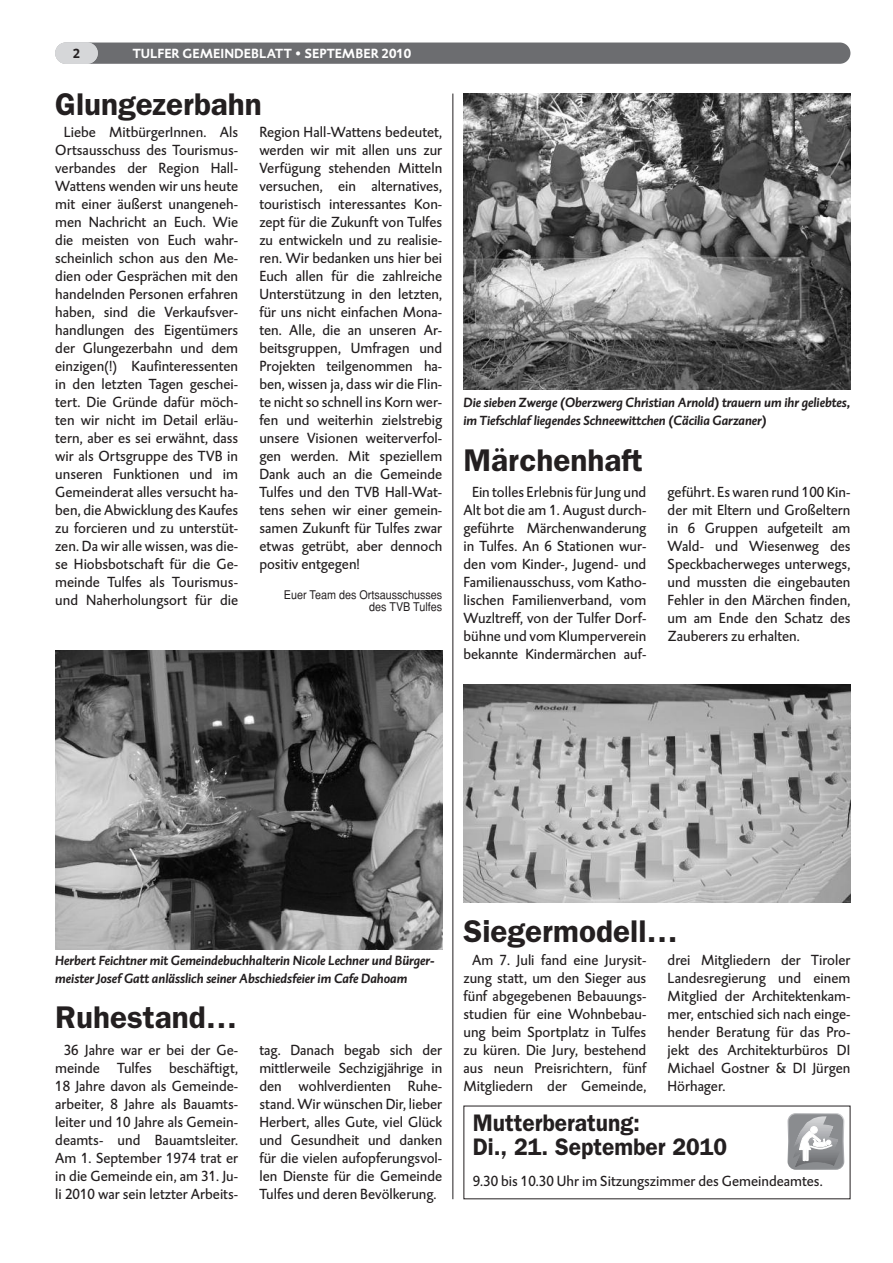
<style>
.page{position:relative;width:893px;height:1263px;background:#fff}
.page>*{position:absolute;margin:0;border:0;box-sizing:border-box;transform-origin:0 0}
.t1{font:600 31.5px "Franklin Gothic";color:#231f20}
.t2{font:600 24px/24px "Franklin Gothic";color:#231f20;scale:.95 1}
.t3{font:15px/18px "DTL Caspari T";color:#231f20;text-align:center}
.t4{font:italic 700 13.5px/18px "DTL Caspari T";color:#231f20}
.t5{font:700 13.5px "DTL Caspari T";color:#fff}
.t6{font:700 13.5px "DTL Caspari T";color:#231f20}
.t7{font:12px/12px "Helvetica";color:#231f20;text-align:right;scale:.9 1}
</style>
<div class="page">
<div style="left:55px;top:43px;width:795px;height:21px;background:#6c6d70;border-radius:11px"></div>
<div style="left:55px;top:43px;width:43px;height:21px;background:#d6d7d9;border-radius:11px"></div>
<img style="left:787px;top:1113px;width:57px;height:57px;border-radius:8px">
<svg style="left:789px;top:1114px;width:54px;height:54px;background:#a2a4a6"></svg>
<img style="left:463px;top:685px;width:387px;height:217px">
<img style="left:55px;top:651px;width:387px;height:298px">
<img style="left:463px;top:94px;width:387px;height:296px">
<hr style="left:452px;top:94px;width:1px;height:1105px;background:#231f20">
<p class="t6" style="left:73px;top:46px;width:9px">2</p>
<p class="t5" style="left:133px;top:45px;width:280px">TULFER GEMEINDEBLATT • SEPTEMBER 2010</p>
<h1 class="t1" style="left:55px;top:86px;width:208px">Glungezerbahn</h1>
<p class="t3" style="left:55px;top:123px;width:184px">Liebe MitbürgerInnen. Als<br>Ortsausschuss des Tourismus&shy;verbandes der Region Hall-<br>Wattens wenden wir uns heute mit einer äußerst unangeneh&shy;men Nachricht an Euch. Wie die meisten von Euch wahr&shy;scheinlich schon aus den Me&shy;dien oder Gesprächen mit den handelnden Personen erfahren haben, sind die Verkaufsver&shy;handlungen des Eigentümers der Glungezerbahn und dem einzigen(!) Kaufinteressenten in den letzten Tagen geschei&shy;tert. Die Gründe dafür möch&shy;ten wir nicht im Detail erläu&shy;tern, aber es sei erwähnt, dass wir als Ortsgruppe des TVB in unseren Funktionen und im<br>Gemeinderat alles versucht ha&shy;ben, die Abwicklung des Kaufes zu forcieren und zu unterstüt&shy;zen. Da wir alle wissen, was die&shy;se Hiobsbotschaft für die Ge&shy;meinde Tulfes als Tourismus&shy;und Naherholungsort für die</p>
<p class="t3" style="left:259px;top:123px;width:184px;text-align:justify">Region Hall-Wattens bedeutet, werden wir mit allen uns zur Verfügung stehenden Mitteln versuchen, ein alternatives, touristisch interessantes Kon&shy;zept für die Zukunft von Tulfes zu entwickeln und zu realisie&shy;ren. Wir bedanken uns hier bei Euch allen für die zahlreiche Unterstützung in den letzten, für uns nicht einfachen Mona&shy;ten. Alle, die an unseren Ar&shy;beitsgruppen, Umfragen und Projekten teilgenommen ha&shy;ben, wissen ja, dass wir die Flin&shy;te nicht so schnell ins Korn wer&shy;fen und weiterhin zielstrebig unsere Visionen weiterverfol&shy;gen werden. Mit speziellem Dank auch an die Gemeinde Tulfes und den TVB Hall-Wat&shy;tens sehen wir einer gemein&shy;samen Zukunft für Tulfes zwar etwas getrübt, aber dennoch positiv entgegen!</p>
<p class="t7" style="left:284px;top:589px;width:177px">Euer Team des Ortsausschusses des TVB Tulfes</p>
<p class="t4" style="left:463px;top:393px;width:388px">Die sieben Zwerge (Oberzwerg Christian Arnold) trauern um ihr geliebtes, im Tiefschlaf liegendes Schneewittchen (Cäcilia Garzaner)</p>
<h1 class="t1" style="left:463px;top:441px;width:181px">Märchenhaft</h1>
<p class="t3" style="left:463px;top:483px;width:184px">Ein tolles Erlebnis fürJung und<br>Alt bot die am 1. August durch&shy;geführte Märchenwanderung in Tulfes. An 6 Stationen wur&shy;den vom Kinder-, Jugend- und<br>Familienausschuss, vom Katho&shy;lischen Familienverband, vom<br>Wuzltreff, von der Tulfer Dorf&shy;bühne und vom Klumperverein bekannte Kindermärchen auf-</p>
<p class="t3" style="left:668px;top:483px;width:184px;text-align:justify">geführt. Es waren rund 100 Kin&shy;der mit Eltern und Großeltern in 6 Gruppen aufgeteilt am Wald- und Wiesenweg des Speckbacherweges unterwegs, und mussten die eingebauten Fehler in den Märchen finden, um am Ende den Schatz des Zauberers zu erhalten.</p>
<p class="t4" style="left:55px;top:951px;width:381px">Herbert Feichtner mit Gemeindebuchhalterin Nicole Lechner und Bürger&shy;meister Josef Gatt anlässlich seiner Abschiedsfeier im Cafe Dahoam</p>
<h1 class="t1" style="left:55px;top:999px;width:184px">Ruhestand…</h1>
<p class="t3" style="left:55px;top:1041px;width:184px">36 Jahre war er bei der Ge&shy;meinde Tulfes beschäftigt,<br>18 Jahre davon als Gemeinde&shy;arbeiter, 8 Jahre als Bauamts&shy;leiter und 10 Jahre als Gemein&shy;deamts- und Bauamtsleiter.<br>Am 1. September 1974 trat er in die Gemeinde ein, am 31. Ju&shy;li 2010 war sein letzter Arbeits-</p>
<p class="t3" style="left:259px;top:1041px;width:184px;text-align:justify">tag. Danach begab sich der mittlerweile Sechzigjährige in den wohlverdienten Ruhe&shy;stand. Wir wünschen Dir, lieber Herbert, alles Gute, viel Glück und Gesundheit und danken für die vielen aufopferungsvol&shy;len Dienste für die Gemeinde Tulfes und deren Bevölkerung.</p>
<h1 class="t1" style="left:463px;top:913px;width:216px">Siegermodell…</h1>
<p class="t3" style="left:463px;top:951px;width:184px">Am 7. Juli fand eine Jurysit&shy;zung statt, um den Sieger aus fünf abgegebenen Bebauungs&shy;studien für eine Wohnbebau&shy;ung beim Sportplatz in Tulfes zu küren. Die Jury, bestehend aus neun Preisrichtern, fünf<br>Mitgliedern der Gemeinde,</p>
<p class="t3" style="left:668px;top:951px;width:184px;text-align:justify">drei Mitgliedern der Tiroler Landesregierung und einem Mitglied der Architektenkam&shy;mer, entschied sich nach einge&shy;hender Beratung für das Pro&shy;jekt des Architekturbüros DI Michael Gostner &amp; DI Jürgen Hörhager.</p>
<h2 class="t2" style="left:473px;top:1111px;width:269px">Mutterberatung:<br>Di., 21. September 2010</h2>
<p class="t3" style="left:473px;top:1172px;width:351px">9.30 bis 10.30 Uhr im Sitzungszimmer des Gemeindeamtes.</p>
</div>
